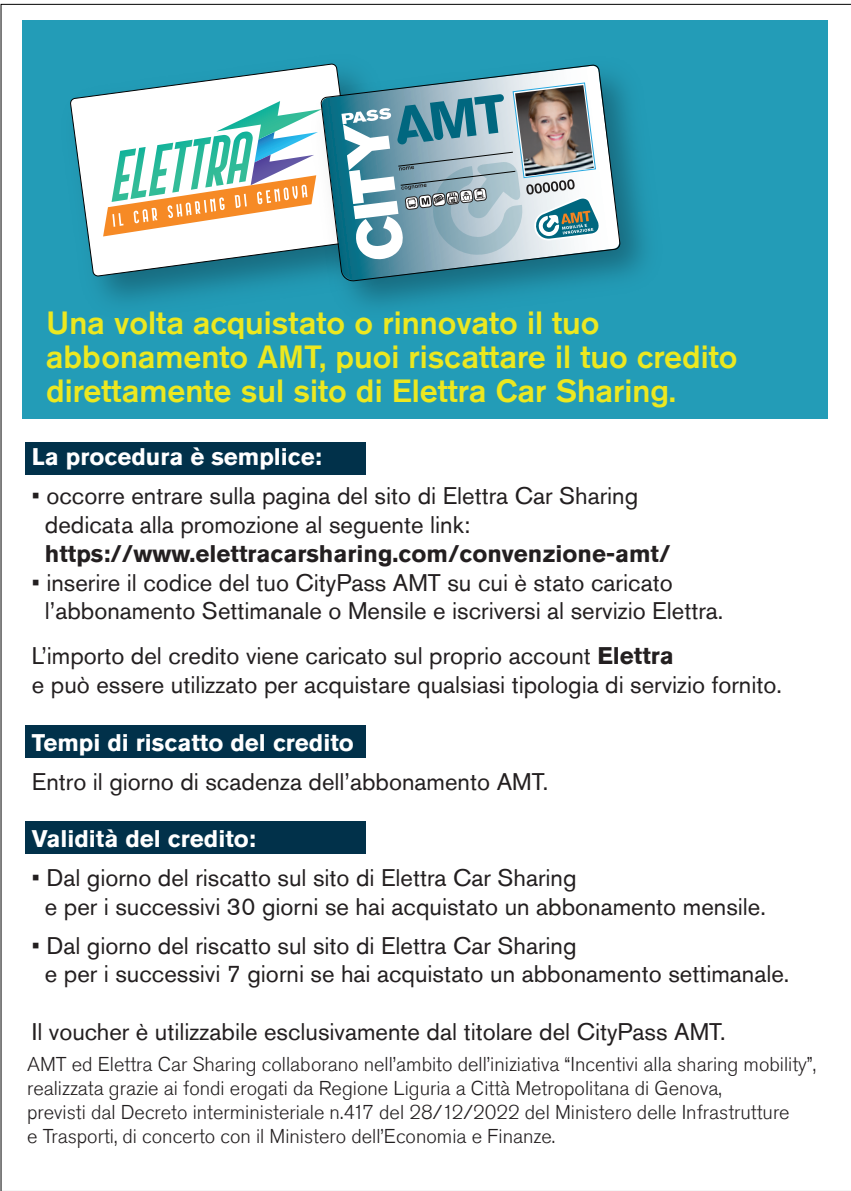
<style>
.page{position:relative;width:851px;height:1191px;background:#fff}
.page>*{position:absolute;margin:0;border:0;box-sizing:border-box;transform-origin:0 0}
.t1{font:500 32px/34px "Akzidenz Grotesk Std";color:#ece820}
.t2{font:24px/28.8px "Akzidenz Grotesk Std";color:#231f20}
.t3{font:700 24px "Akzidenz Grotesk Std";color:#fff}
.t4{font:700 24px "Akzidenz Grotesk Std";color:#231f20}
.t5{font:300 20px/24px "Akzidenz Grotesk Std";color:#231f20}
.s1{font-weight:700}
</style>
<div class="page">
<div style="left:25px;top:725px;width:341px;height:32px;background:#01314a"></div>
<div style="left:25px;top:821px;width:341px;height:32px;background:#01314a"></div>
<div style="left:25px;top:442px;width:341px;height:32px;background:#01314a"></div>
<div style="left:22px;top:20px;width:806px;height:399px;background:#239cb7"></div>
<svg style="left:70px;top:67px;width:233px;height:210px"></svg>
<svg style="left:103px;top:101px;width:200px;height:135px"></svg>
<img style="left:303px;top:63px;width:342px;height:251px">
<svg style="left:320px;top:64px;width:301px;height:218px"></svg>
<h1 class="t1" style="left:46px;top:305px;width:693px">Una volta acquistato o rinnovato il tuo abbonamento AMT, puoi riscattare il tuo credito direttamente sul sito di Elettra Car Sharing.</h1>
<p class="t3" style="left:32px;top:443px;width:291px">La procedura è semplice:</p>
<p class="t2" style="left:45px;top:481px;width:594px;text-indent:-13px">• occorre entrare sulla pagina del sito di Elettra Car Sharing dedicata alla promozione al seguente link:</p>
<p class="t4" style="left:45px;top:539px;width:627px">https://www.elettracarsharing.com/convenzione-amt/</p>
<p class="t2" style="left:45px;top:568px;width:680px;text-indent:-13px">• inserire il codice del tuo CityPass AMT su cui è stato caricato l’abbonamento Settimanale o Mensile e iscriversi al servizio Elettra.</p>
<p class="t2" style="left:32px;top:641px;width:751px">L’importo del credito viene caricato sul proprio account <span class="s1">Elettra<br></span>e può essere utilizzato per acquistare qualsiasi tipologia di servizio fornito.</p>
<p class="t3" style="left:32px;top:728px;width:323px">Tempi di riscatto del credito</p>
<p class="t2" style="left:32px;top:766px;width:518px">Entro il giorno di scadenza dell’abbonamento AMT.</p>
<p class="t3" style="left:32px;top:825px;width:225px">Validità del credito:</p>
<p class="t2" style="left:45px;top:863px;width:722px;text-indent:-13px">• Dal giorno del riscatto sul sito di Elettra Car Sharing<br>e per i successivi 30 giorni se hai acquistato un abbonamento mensile.</p>
<p class="t2" style="left:45px;top:930px;width:746px;text-indent:-13px">• Dal giorno del riscatto sul sito di Elettra Car Sharing<br>e per i successivi 7 giorni se hai acquistato un abbonamento settimanale.</p>
<p class="t2" style="left:32px;top:1017px;width:695px">Il voucher è utilizzabile esclusivamente dal titolare del CityPass AMT.</p>
<p class="t5" style="left:27px;top:1052px;width:790px">AMT ed Elettra Car Sharing collaborano nell’ambito dell’iniziativa “Incentivi alla sharing mobility”, realizzata grazie ai fondi erogati da Regione Liguria a Città Metropolitana di Genova,<br>previsti dal Decreto interministeriale n.417 del 28/12/2022 del Ministero delle Infrastrutture<br>e Trasporti, di concerto con il Ministero dell’Economia e Finanze.</p>
</div>
